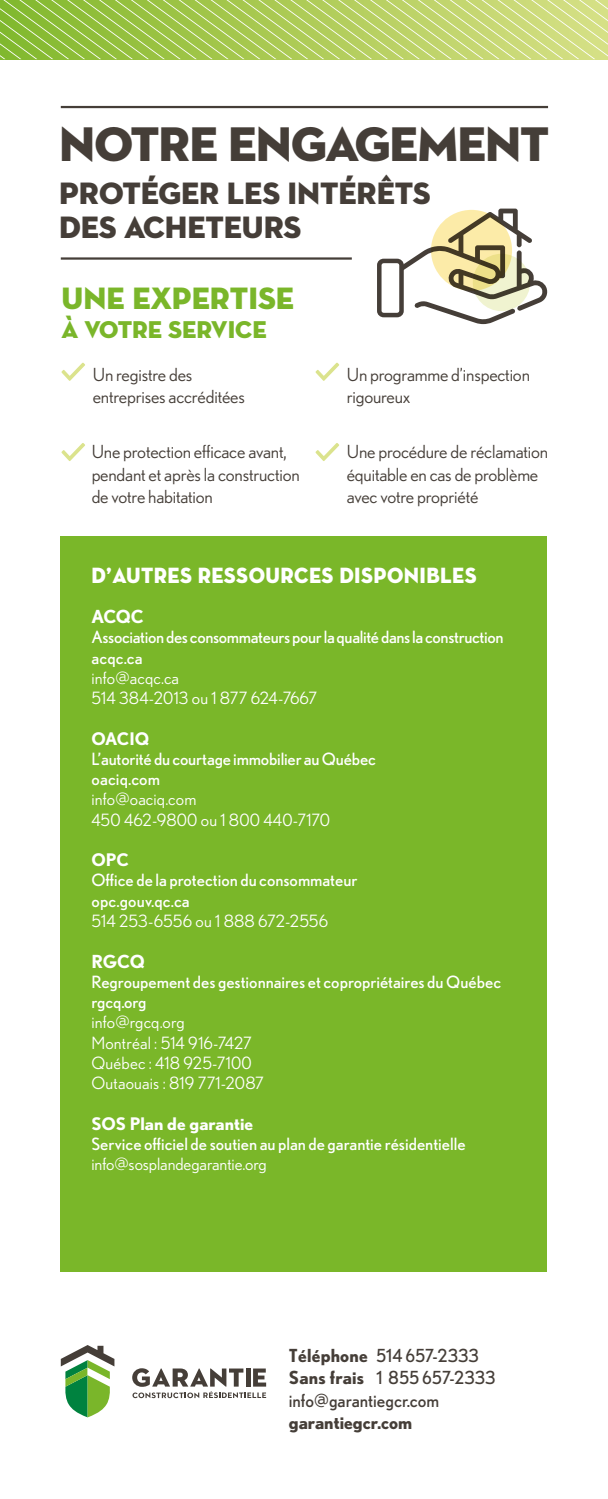
<style>
.page{position:relative;width:608px;height:1499px;background:#fff}
.page>*{position:absolute;margin:0;border:0;box-sizing:border-box;transform-origin:0 0}
.t1{font:49.5px "Neutraface 2 Display Titling";letter-spacing:-.02em;color:#453e38}
.t2{font:31.5px "Neutraface 2 Display Titling";letter-spacing:-.005em;color:#453e38}
.t3{font:31.5px "Neutra Disp Titling";color:#7ab62a}
.t4{font:24.75px "Neutra Disp Titling";color:#7ab62a}
.t5{font:22.5px "Neutra Disp Titling";letter-spacing:.02em;color:#fff;scale:.93 1}
.t6{font:18px/22.5px "Nobel";letter-spacing:-.01em;color:#453e38}
.t7{font:18px "Nobel";color:#453e38}
.t8{font:700 18px "Nobel";color:#453e38}
.t9{font:700 18px "Nobel";letter-spacing:-.025em;color:#fff}
.t10{font:700 17.32px "Nobel";color:#fff}
.t11{font:16.88px "Nobel";color:#fff}
.t12{font:16.88px "Nobel";letter-spacing:.01em;color:#fff}
.t13{font:16.88px "Nobel";letter-spacing:-.02em;color:#fff}
.s1{font-weight:700}
</style>
<div class="page">
<div style="left:61px;top:536px;width:486px;height:735px;background:#7ab729"></div>
<hr style="left:61px;top:257px;width:291px;height:3px;background:#453e38">
<hr style="left:61px;top:106px;width:487px;height:2px;background:#453e38">
<svg style="left:61px;top:362px;width:24px;height:19px"></svg>
<svg style="left:61px;top:443px;width:24px;height:18px"></svg>
<svg style="left:315px;top:362px;width:24px;height:19px"></svg>
<svg style="left:315px;top:443px;width:24px;height:18px"></svg>
<svg style="left:398px;top:209px;width:149px;height:115px"></svg>
<div style="left:377px;top:259px;width:26px;height:58px;border:4px solid #453e38;border-radius:4px"></div>
<svg style="left:431px;top:210px;width:81px;height:81px;background:#ccbd86"></svg>
<svg style="left:472px;top:254px;width:58px;height:57px;background:#b7b38a"></svg>
<svg style="left:132px;top:1368px;width:134px;height:30px"></svg>
<svg style="left:61px;top:1345px;width:53px;height:72px"></svg>
<svg style="left:0;top:0;width:608px;height:59px;background:#b4d066"></svg>
<p class="t1" style="left:59px;top:113px;width:491px">NOTRE ENGAGEMENT</p>
<p class="t2" style="left:59px;top:173px;width:373px">PROTÉGER LES INTÉRÊTS</p>
<p class="t2" style="left:59px;top:207px;width:244px">DES ACHETEURS</p>
<p class="t3" style="left:62px;top:278px;width:234px">UNE EXPERTISE</p>
<p class="t4" style="left:62px;top:314px;width:207px">À VOTRE SERVICE</p>
<p class="t6" style="left:93px;top:363px;width:154px">Un registre des entreprises accréditées</p>
<p class="t6" style="left:346px;top:363px;width:185px">Un programme d’inspection rigoureux</p>
<p class="t6" style="left:92px;top:440px;width:209px">Une protection efficace avant, pendant et après la construction de votre habitation</p>
<p class="t6" style="left:346px;top:440px;width:203px">Une procédure de réclamation équitable en cas de problème avec votre propriété</p>
<p class="t5" style="left:91px;top:561px;width:415px">D’AUTRES RESSOURCES DISPONIBLES</p>
<p class="t9" style="left:91px;top:606px;width:54px">ACQC</p>
<p class="t13" style="left:91px;top:627px;width:413px">Association des consommateurs pour la qualité dans la construction</p>
<p class="t11" style="left:91px;top:648px;width:53px">acqc.ca</p>
<p class="t12" style="left:91px;top:668px;width:89px">info@acqc.ca</p>
<p class="t12" style="left:91px;top:688px;width:227px">514 384-2013 ou 1 877 624-7667</p>
<p class="t10" style="left:91px;top:728px;width:59px">OACIQ</p>
<p class="t11" style="left:91px;top:749px;width:286px">L’autorité du courtage immobilier au Québec</p>
<p class="t11" style="left:91px;top:769px;width:70px">oaciq.com</p>
<p class="t12" style="left:91px;top:790px;width:106px">info@oaciq.com</p>
<p class="t12" style="left:91px;top:810px;width:240px">450 462-9800 ou 1 800 440-7170</p>
<p class="t10" style="left:91px;top:849px;width:39px">OPC</p>
<p class="t11" style="left:91px;top:870px;width:267px">Office de la protection du consommateur</p>
<p class="t11" style="left:91px;top:891px;width:100px">opc.gouv.qc.ca</p>
<p class="t12" style="left:91px;top:911px;width:238px">514 253-6556 ou 1 888 672-2556</p>
<p class="t9" style="left:91px;top:950px;width:55px">RGCQ</p>
<p class="t11" style="left:91px;top:972px;width:411px">Regroupement des gestionnaires et copropriétaires du Québec</p>
<p class="t11" style="left:91px;top:992px;width:56px">rgcq.org</p>
<p class="t12" style="left:91px;top:1012px;width:95px">info@rgcq.org</p>
<p class="t12" style="left:91px;top:1033px;width:162px">Montréal : 514 916-7427</p>
<p class="t12" style="left:91px;top:1053px;width:162px">Québec : 418 925-7100</p>
<p class="t12" style="left:91px;top:1073px;width:174px">Outaouais : 819 771-2087</p>
<p class="t10" style="left:91px;top:1113px;width:163px">SOS Plan de garantie</p>
<p class="t11" style="left:91px;top:1134px;width:375px">Service officiel de soutien au plan de garantie résidentielle</p>
<p class="t12" style="left:91px;top:1154px;width:177px">info@sosplandegarantie.org</p>
<p class="t7" style="left:289px;top:1345px;width:191px"><span class="s1">Téléphone</span> 514 657-2333</p>
<p class="t7" style="left:289px;top:1367px;width:208px"><span class="s1">Sans frais</span> 1 855 657-2333</p>
<p class="t7" style="left:289px;top:1390px;width:152px">info@garantiegcr.com</p>
<p class="t8" style="left:289px;top:1412px;width:125px">garantiegcr.com</p>
</div>
